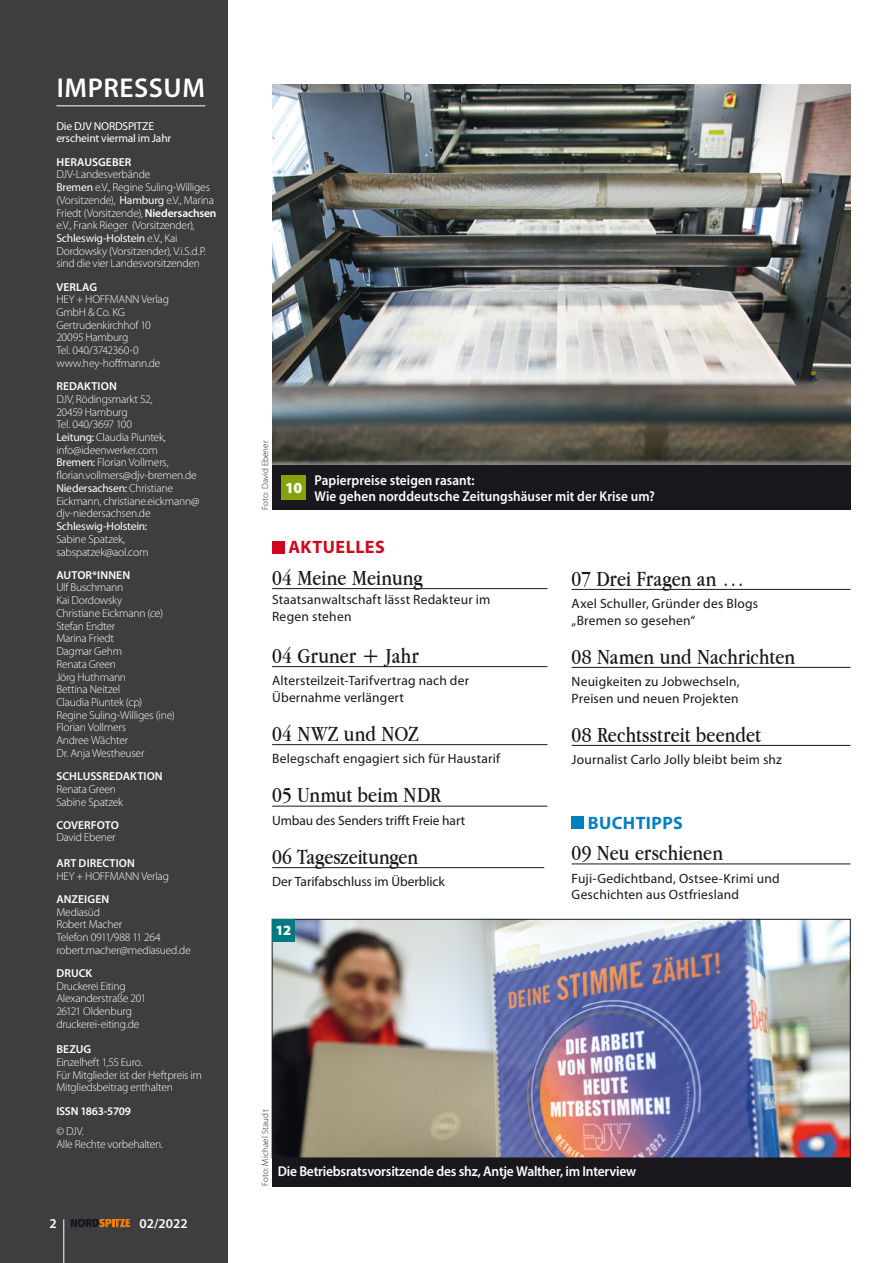
<style>
.page{position:relative;width:893px;height:1263px;background:#fff}
.page>*{position:absolute;margin:0;border:0;box-sizing:border-box;transform-origin:0 0}
.t1{font:600 27.3px "Myriad Pro";letter-spacing:.02em;color:#fff}
.t2{font:22.5px "Apple Garamond";color:#1a171c}
.t3{font:700 18px "Myriad Pro";letter-spacing:.025em;color:#0080c0}
.t4{font:700 18px "Myriad Pro";letter-spacing:.025em;color:#cd071e}
.t5{font:900 15.45px "Myriad Pro";color:#fff}
.t6{font:600 14.25px/16.5px "Myriad Pro";color:#fff;scale:.93 1}
.t7{font:600 14.25px "Myriad Pro";color:#fff;scale:.95 1}
.t8{font:900 14.25px "Myriad Pro";color:#fff}
.t9{font:13.5px/16.5px "Myriad Pro";letter-spacing:.015em;color:#1a171c}
.t10{font:13.5px "Myriad Pro";letter-spacing:-.005em;color:#1a171c}
.t11{font:13.5px "Myriad Pro";letter-spacing:-.01em;color:#1a171c}
.t12{font:600 13.5px "Myriad Pro";color:#fff}
.t13{font:300 11.55px/12.8px "Myriad Pro";letter-spacing:-.02em;color:#fff}
.t14{font:600 11.55px "Myriad Pro";letter-spacing:.01em;color:#fff}
.t15{font:11.55px/12.8px "Myriad Pro";letter-spacing:-.015em;color:#fff}
.t16{font:600 11.55px "Myriad Pro";letter-spacing:-.025em;color:#fff}
.t17{font:300 9px "Myriad Pro";letter-spacing:.015em;color:#1a171c}
.s1{font-weight:400}
.s2{font-weight:600}
</style>
<div class="page">
<div style="left:0;top:0;width:227px;height:1263px;background:#3e3d40"></div>
<hr style="left:57px;top:106px;width:148px;height:1px;background:#fff">
<svg style="left:71px;top:1219px;width:59px;height:8px"></svg>
<hr style="left:64px;top:1219px;width:1px;height:44px;background:#fff">
<img style="left:272px;top:85px;width:578px;height:381px">
<hr style="left:572px;top:589px;width:278px;height:1px;background:#1a171c">
<hr style="left:572px;top:667px;width:278px;height:1px;background:#1a171c">
<hr style="left:572px;top:745px;width:278px;height:1px;background:#1a171c">
<hr style="left:572px;top:863px;width:278px;height:1px;background:#1a171c">
<div style="left:572px;top:817px;width:12px;height:12px;background:#0080c0"></div>
<hr style="left:272px;top:588px;width:275px;height:1px;background:#1a171c">
<hr style="left:272px;top:666px;width:275px;height:1px;background:#1a171c">
<hr style="left:272px;top:744px;width:275px;height:1px;background:#1a171c">
<hr style="left:272px;top:806px;width:275px;height:1px;background:#1a171c">
<hr style="left:272px;top:867px;width:272px;height:1px;background:#1a171c">
<div style="left:272px;top:541px;width:12px;height:12px;background:#cd071e"></div>
<div style="left:272px;top:466px;width:578px;height:44px;background:#1a171c"></div>
<div style="left:282px;top:475px;width:24px;height:25px;background:#86a20b"></div>
<img style="left:274px;top:921px;width:574px;height:235px">
<div style="left:272px;top:919px;width:578px;height:239px;border:1px solid #1a171c"></div>
<div style="left:272px;top:1158px;width:578px;height:28px;background:#1a171c"></div>
<div style="left:272px;top:919px;width:23px;height:22px;background:#007a82"></div>
<h1 class="t1" style="left:57px;top:70px;width:150px">IMPRESSUM</h1>
<p class="t15" style="left:56px;top:119px;width:116px">Die DJV NORDSPITZE erscheint viermal im Jahr</p>
<p class="t14" style="left:56px;top:154px;width:76px">HERAUSGEBER</p>
<p class="t13" style="left:56px;top:168px;width:162px">DJV-Landesverbände<br><span class="s1">Bremen</span> e.V., Regine Suling-Williges (Vorsitzende), <span class="s1">Hamburg</span> e.V., Marina Friedt (Vorsitzende), <span class="s2">Niedersachsen </span>e.V., Frank Rieger (Vorsitzender), <span class="s1">Schleswig-Holstein</span> e.V., Kai Dordowsky (Vorsitzender), V.i.S.d.P. sind die vier Landesvorsitzenden</p>
<p class="t14" style="left:56px;top:279px;width:42px">VERLAG</p>
<p class="t13" style="left:56px;top:293px;width:114px">HEY + HOFFMANN Verlag<br>GmbH &amp; Co. KG<br>Gertrudenkirchhof 10<br>20095 Hamburg<br>Tel. 040/3742360-0 www.hey-hoffmann.de</p>
<p class="t14" style="left:56px;top:379px;width:62px">REDAKTION</p>
<p class="t13" style="left:56px;top:393px;width:144px">DJV, Rödingsmarkt 52,<br>20459 Hamburg<br>Tel. 040/3697 100<br><span class="s1">Leitung:</span> Claudia Piuntek, info@ideenwerker.com<br><span class="s1">Bremen:</span> Florian Vollmers, florian.vollmers@djv-bremen.de<br><span class="s1">Niedersachsen:</span> Christiane<br>Eickmann, christiane.eickmann@ djv-niedersachsen.de</p>
<p class="t15" style="left:56px;top:520px;width:93px">Schleswig-Holstein:</p>
<p class="t13" style="left:56px;top:533px;width:94px">Sabine Spatzek, sabspatzek@aol.com</p>
<p class="t14" style="left:56px;top:567px;width:75px">AUTOR*INNEN</p>
<p class="t13" style="left:56px;top:581px;width:120px">Ulf Buschmann<br>Kai Dordowsky<br>Christiane Eickmann (ce)<br>Stefan Endter<br>Marina Friedt<br>Dagmar Gehm<br>Renata Green<br>Jörg Huthmann<br>Bettina Neitzel<br>Claudia Piuntek (cp)<br>Regine Suling-Williges (ine)<br>Florian Vollmers<br>Andree Wächter<br>Dr. Anja Westheuser</p>
<p class="t14" style="left:56px;top:769px;width:108px">SCHLUSSREDAKTION</p>
<p class="t13" style="left:56px;top:783px;width:68px">Renata Green<br>Sabine Spatzek</p>
<p class="t14" style="left:56px;top:817px;width:64px">COVERFOTO</p>
<p class="t13" style="left:56px;top:831px;width:61px">David Ebener</p>
<p class="t14" style="left:56px;top:856px;width:80px">ART DIRECTION</p>
<p class="t13" style="left:56px;top:870px;width:114px">HEY + HOFFMANN Verlag</p>
<p class="t14" style="left:56px;top:892px;width:54px">ANZEIGEN</p>
<p class="t13" style="left:56px;top:905px;width:136px">Mediasüd<br>Robert Macher<br>Telefon 0911/988 11 264 robert.macher@mediasued.de</p>
<p class="t14" style="left:56px;top:966px;width:37px">DRUCK</p>
<p class="t13" style="left:56px;top:980px;width:91px">Druckerei Eiting<br>Alexanderstraße 201<br>26121 Oldenburg druckerei-eiting.de</p>
<p class="t14" style="left:56px;top:1042px;width:36px">BEZUG</p>
<p class="t13" style="left:56px;top:1056px;width:147px">Einzelheft 1,55 Euro.<br>Für Mitglieder ist der Heftpreis im<br>Mitgliedsbeitrag enthalten</p>
<p class="t16" style="left:56px;top:1103px;width:76px">ISSN 1863-5709</p>
<p class="t13" style="left:56px;top:1125px;width:108px">© DJV.<br>Alle Rechte vorbehalten.</p>
<p class="t12" style="left:49px;top:1215px;width:9px">2</p>
<p class="t12" style="left:140px;top:1215px;width:49px">02/2022</p>
<p class="t17" style="left:260px;top:510px;width:71px;rotate:-90deg">Foto: David Ebener</p>
<h3 class="t5" style="left:285px;top:477px;width:19px">10</h3>
<p class="t6" style="left:314px;top:471px;width:367px">Papierpreise steigen rasant:<br>Wie gehen norddeutsche Zeitungshäuser mit der Krise um?</p>
<h3 class="t4" style="left:288px;top:535px;width:98px">AKTUELLES</h3>
<h2 class="t2" style="left:272px;top:564px;width:152px">04 Meine Meinung</h2>
<p class="t9" style="left:272px;top:591px;width:220px">Staatsanwaltschaft lässt Redakteur im<br>Regen stehen</p>
<h2 class="t2" style="left:272px;top:642px;width:148px">04 Gruner + Jahr</h2>
<p class="t9" style="left:272px;top:672px;width:199px">Altersteilzeit-Tarifvertrag nach der<br>Übernahme verlängert</p>
<h2 class="t2" style="left:272px;top:720px;width:148px">04 NWZ und NOZ</h2>
<p class="t9" style="left:272px;top:750px;width:229px">Belegschaft engagiert sich für Haustarif</p>
<h2 class="t2" style="left:272px;top:782px;width:170px">05 Unmut beim NDR</h2>
<p class="t10" style="left:272px;top:812px;width:195px">Umbau des Senders trifft Freie hart</p>
<h2 class="t2" style="left:272px;top:843px;width:148px">06 Tageszeitungen</h2>
<p class="t11" style="left:272px;top:873px;width:174px">Der Tarifabschluss im Überblick</p>
<p class="t8" style="left:275px;top:921px;width:17px">12</p>
<h2 class="t2" style="left:572px;top:565px;width:174px">07 Drei Fragen an …</h2>
<p class="t9" style="left:572px;top:595px;width:188px">Axel Schuller, Gründer des Blogs „Bremen so gesehen“</p>
<h2 class="t2" style="left:572px;top:643px;width:225px">08 Namen und Nachrichten</h2>
<p class="t9" style="left:572px;top:673px;width:170px">Neuigkeiten zu Jobwechseln,<br>Preisen und neuen Projekten</p>
<h2 class="t2" style="left:572px;top:721px;width:191px">08 Rechtsstreit beendet</h2>
<p class="t9" style="left:572px;top:751px;width:212px">Journalist Carlo Jolly bleibt beim shz</p>
<h3 class="t3" style="left:588px;top:811px;width:97px">BUCHTIPPS</h3>
<h2 class="t2" style="left:572px;top:839px;width:153px">09 Neu erschienen</h2>
<p class="t9" style="left:572px;top:870px;width:210px">Fuji-Gedichtband, Ostsee-Krimi und<br>Geschichten aus Ostfriesland</p>
<p class="t17" style="left:260px;top:1186px;width:78px;rotate:-90deg">Foto: Michael Staudt</p>
<p class="t7" style="left:278px;top:1162px;width:379px">Die Betriebsratsvorsitzende des shz, Antje Walther, im Interview</p>
</div>
